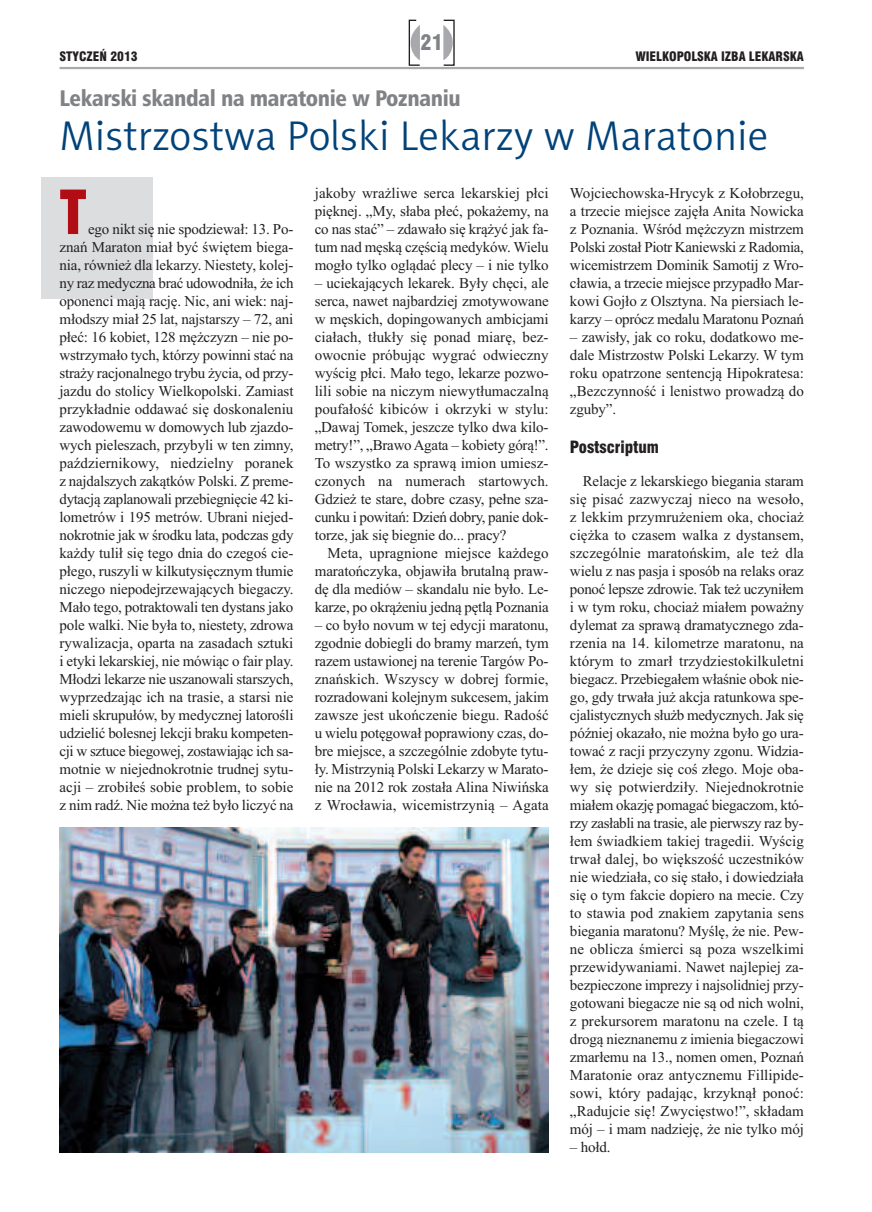
<style>
.page{position:relative;width:872px;height:1212px;background:#fff}
.page>*{position:absolute;margin:0;border:0;box-sizing:border-box;transform-origin:0 0}
.t1{font:900 condensed 66px "Myriad Pro";color:#b00d15}
.t2{font:42px "Naomi Sans EFNTT Light";color:#004279}
.t3{font:22.5px "Humnst 777 Blk Cn EU";letter-spacing:-.015em;color:#808285}
.t4{font:21px "Swis 721 Blk Cn EU";color:#808285}
.t5{font:16.5px "Swis 721 Blk Cn EU";letter-spacing:-.005em;color:#231f20}
.t6{font:15px/18px "Times New Roman";letter-spacing:-.01em;color:#231f20;text-align:justify}
.t7{font:12.75px "Swis 721 Blk Cn EU";color:#231f20}
</style>
<div class="page">
<svg style="left:443px;top:25px;width:10px;height:35px"></svg>
<svg style="left:408px;top:19px;width:12px;height:47px"></svg>
<hr style="left:60px;top:67px;width:744px;height:2px;background:#a8a9ad">
<div style="left:42px;top:178px;width:111px;height:121px;background:#dcdddf"></div>
<img style="left:60px;top:828px;width:489px;height:324px">
<h3 class="t4" style="left:420px;top:30px;width:24px">21</h3>
<p class="t7" style="left:60px;top:48px;width:80px">STYCZEŃ 2013</p>
<p class="t7" style="left:635px;top:48px;width:170px">WIELKOPOLSKA IZBA LEKARSKA</p>
<h3 class="t3" style="left:60px;top:84px;width:403px">Lekarski skandal na maratonie w Poznaniu</h3>
<h2 class="t2" style="left:60px;top:111px;width:710px">Mistrzostwa Polski Lekarzy w Maratonie</h2>
<h1 class="t1" style="left:60px;top:189px;width:29px">T</h1>
<p class="t6" style="left:315px;top:184px;width:235px">jakoby wrażliwe serca lekarskiej płci pięknej. „My, słaba płeć, pokażemy, na co nas stać” – zdawało się krążyć jak fa&shy;tum nad męską częścią medyków. Wielu mogło tylko oglądać plecy – i nie tylko</p>
<p class="t6" style="left:315px;top:274px;width:235px">– uciekających lekarek. Były chęci, ale serca, nawet najbardziej zmotywowane w męskich, dopingowanych ambicjami ciałach, tłukły się ponad miarę, bez&shy;owocnie próbując wygrać odwieczny wyścig płci. Mało tego, lekarze pozwo&shy;lili sobie na niczym niewytłumaczalną poufałość kibiców i okrzyki w stylu: „Dawaj Tomek, jeszcze tylko dwa kilo&shy;metry!”, „BrawoAgata – kobiety górą!”.<br>To wszystko za sprawą imion umiesz&shy;czonych na numerach startowych.<br>Gdzież te stare, dobre czasy, pełne sza&shy;cunku i powitań: Dzień dobry, panie dok&shy;torze, jak się biegnie do... pracy?</p>
<p class="t6" style="left:315px;top:544px;width:235px;text-indent:13px">Meta, upragnione miejsce każdego maratończyka, objawiła brutalną praw&shy;dę dla mediów – skandalu nie było. Le&shy;karze, po okrążeniu jedną pętlą Poznania</p>
<p class="t6" style="left:315px;top:616px;width:235px">– co było novum w tej edycji maratonu, zgodnie dobiegli do bramy marzeń, tym razem ustawionej na terenie Targów Po&shy;znańskich. Wszyscy w dobrej formie, rozradowani kolejnym sukcesem, jakim zawsze jest ukończenie biegu. Radość u wielu potęgował poprawiony czas, do&shy;bre miejsce, a szczególnie zdobyte tytu&shy;ły. Mistrzynią Polski Lekarzy w Marato&shy;nie na 2012 rok została Alina Niwińska z Wrocławia, wicemistrzynią – Agata</p>
<p class="t6" style="left:570px;top:184px;width:235px">Wojciechowska-Hrycyk z Kołobrzegu, a trzecie miejsce zajęła Anita Nowicka z Poznania. Wśród mężczyzn mistrzem Polski został Piotr Kaniewski z Radomia, wicemistrzem Dominik Samotij z Wro&shy;cławia, a trzecie miejsce przypadło Mar&shy;kowi Gojło z Olsztyna. Na piersiach le&shy;karzy – oprócz medalu Maratonu Poznań</p>
<p class="t6" style="left:570px;top:328px;width:235px">– zawisły, jak co roku, dodatkowo me&shy;dale Mistrzostw Polski Lekarzy. W tym roku opatrzone sentencją Hipokratesa: „Bezczynność i lenistwo prowadzą do zguby”.</p>
<p class="t5" style="left:570px;top:437px;width:90px">Postscriptum</p>
<p class="t6" style="left:570px;top:472px;width:235px;text-indent:13px">Relacje z lekarskiego biegania staram się pisać zazwyczaj nieco na wesoło, z lekkim przymrużeniem oka, chociaż ciężka to czasem walka z dystansem, szczególnie maratońskim, ale też dla wielu z nas pasja i sposób na relaks oraz ponoć lepsze zdrowie. Tak też uczyniłem i w tym roku, chociaż miałem poważny dylemat za sprawą dramatycznego zda&shy;rzenia na 14. kilometrze maratonu, na którym to zmarł trzydziestokilkuletni biegacz. Przebiegałem właśnie obok nie&shy;go, gdy trwała już akcja ratunkowa spe&shy;cjalistycznych służb medycznych. Jak się później okazało, nie można było go ura&shy;tować z racji przyczyny zgonu. Widzia&shy;łem, że dzieje się coś złego. Moje oba&shy;wy się potwierdziły. Niejednokrotnie miałem okazję pomagać biegaczom, któ&shy;rzy zasłabli na trasie, ale pierwszy raz by&shy;łem świadkiem takiej tragedii. Wyścig trwał dalej, bo większość uczestników nie wiedziała, co się stało, i dowiedziała się o tym fakcie dopiero na mecie. Czy to stawia pod znakiem zapytania sens biegania maratonu? Myślę, że nie. Pew&shy;ne oblicza śmierci są poza wszelkimi przewidywaniami. Nawet najlepiej za&shy;bezpieczone imprezy i najsolidniej przy&shy;gotowani biegacze nie są od nich wolni, z prekursorem maratonu na czele. I tą drogą nieznanemu z imienia biegaczowi zmarłemu na 13., nomen omen, Poznań Maratonie oraz antycznemu Fillipide&shy;sowi, który padając, krzyknął ponoć: „Radujcie się! Zwycięstwo!”, składam mój – i mam nadzieję, że nie tylko mój</p>
<p class="t6" style="left:570px;top:1138px;width:42px">– hołd.</p>
<p class="t6" style="left:60px;top:220px;width:235px;text-indent:29px">ego nikt się nie spodziewał: 13. Po&shy;znań Maraton miał być świętem biega&shy;nia, również dla lekarzy. Niestety, kolej&shy;ny raz medyczna brać udowodniła, że ich oponenci mają rację. Nic, ani wiek: naj&shy;młodszy miał 25 lat, najstarszy – 72, ani płeć: 16 kobiet, 128 mężczyzn – nie po&shy;wstrzymało tych, którzy powinni stać na straży racjonalnego trybu życia, od przy&shy;jazdu do stolicy Wielkopolski. Zamiast przykładnie oddawać się doskonaleniu zawodowemu w domowych lub zjazdo&shy;wych pieleszach, przybyli w ten zimny, październikowy, niedzielny poranek z najdalszych zakątków Polski. Z preme&shy;dytacją zaplanowali przebiegnięcie 42 ki&shy;lometrów i 195 metrów. Ubrani niejed&shy;nokrotnie jak w środku lata, podczas gdy każdy tulił się tego dnia do czegoś cie&shy;płego, ruszyli w kilkutysięcznym tłumie niczego niepodejrzewających biegaczy.<br>Mało tego, potraktowali ten dystans jako pole walki. Nie była to, niestety, zdrowa rywalizacja, oparta na zasadach sztuki i etyki lekarskiej, nie mówiąc o fair play.<br>Młodzi lekarze nie uszanowali starszych, wyprzedzając ich na trasie, a starsi nie mieli skrupułów, by medycznej latorośli udzielić bolesnej lekcji braku kompeten&shy;cji w sztuce biegowej, zostawiając ich sa&shy;motnie w niejednokrotnie trudnej sytu&shy;acji – zrobiłeś sobie problem, to sobie z nim radź. Nie można też było liczyć na</p>
</div>
